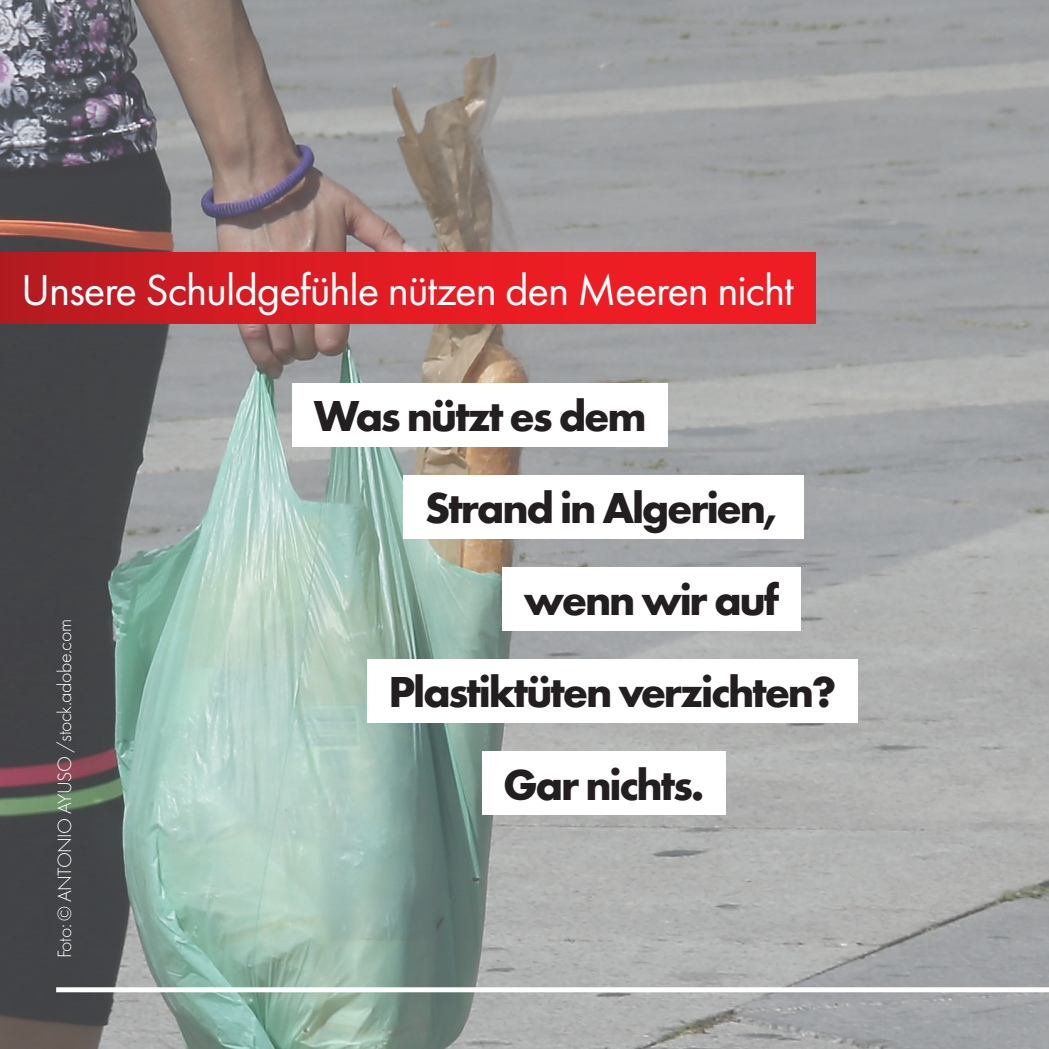
<style>
.page{position:relative;width:1049px;height:1049px;background:#fff}
.page>*{position:absolute;margin:0;border:0;box-sizing:border-box;transform-origin:0 0}
.t1{font:700 45px/92.2px "Futura New";letter-spacing:-.05em;color:#231f20}
.t2{font:45px "Futura New";letter-spacing:-.025em;color:#fff}
.t3{font:300 20px "Futura New";letter-spacing:-.025em;color:#fff}
</style>
<div class="page">
<img style="left:0;top:0;width:1049px;height:1049px">
<div style="left:292px;top:383px;width:376px;height:63px;background:#fff"></div>
<div style="left:502px;top:567px;width:298px;height:64px;background:#fff"></div>
<div style="left:367px;top:659px;width:491px;height:64px;background:#fff"></div>
<div style="left:404px;top:475px;width:400px;height:64px;background:#fff"></div>
<div style="left:482px;top:751px;width:244px;height:64px;background:#fff"></div>
<div style="left:56px;top:987px;width:993px;height:5px;background:#fff"></div>
<div style="left:0;top:253px;width:815px;height:71px;background:linear-gradient(to right,#bf1b22,#fb1d24)"></div>
<p class="t2" style="left:21px;top:263px;width:774px">Unsere Schuldgefühle nützen den Meeren nicht</p>
<p class="t1" style="left:314px;top:369px;width:334px">Was nützt es dem</p>
<p class="t3" style="left:53px;top:958px;width:340px;rotate:-90deg">Foto: © ANTONIO AYUSO /stock.adobe.com</p>
<p class="t1" style="left:425px;top:461px;width:359px">Strand in Algerien,</p>
<p class="t1" style="left:388px;top:553px;width:449px;text-indent:135px">wenn wir auf<br>Plastiktüten verzichten?</p>
<p class="t1" style="left:503px;top:737px;width:203px">Gar nichts.</p>
</div>
